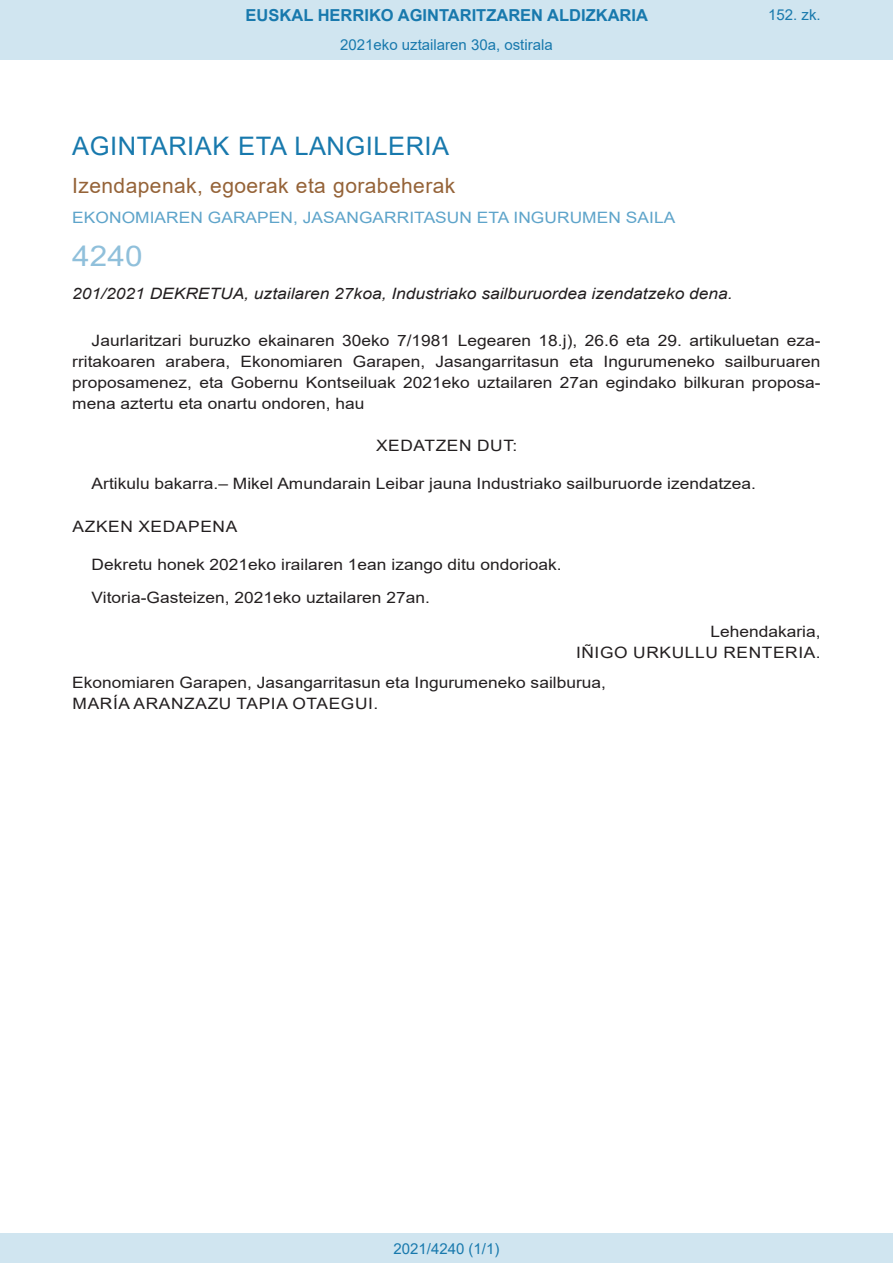
<style>
.page{position:relative;width:893px;height:1263px;background:#fff}
.page>*{position:absolute;margin:0;border:0;box-sizing:border-box;transform-origin:0 0}
.BOPVOrden{font:28.5px "Arial";color:#90c0db;scale:1.11 1}
.BOPVSeccion{font:25.5px "Arial";letter-spacing:.02em;color:#1879ad}
.BOPVSubseccion{font:21px "Arial";letter-spacing:.02em;color:#956338}
.t1{font:700 16.5px "Arial";color:#1879ad}
.BOPVDetalle{font:15.6px/21px "Arial";color:#231f20;text-align:justify;scale:1.11 1}
.BOPVTitulo{font:italic 15.6px "Arial";color:#231f20;scale:1.11 1}
.BOPVFirmaPuesto{font:15.6px "Arial";color:#231f20;scale:1.11 1}
.BOPVOrganismo{font:15.6px "Arial";letter-spacing:.005em;color:#5ea4ca;scale:1.11 1}
.BOPVFirmaLugFec{font:15.6px "Arial";color:#231f20;scale:1.11 1}
.BOPVFirmaNombre{font:15.6px "Arial";letter-spacing:.035em;color:#231f20;scale:1.11 1}
.BOPVNombreLehen2{font:15.6px "Arial";letter-spacing:.035em;color:#231f20;scale:1.11 1}
.BOPVDisposicion{font:15.6px "Arial";letter-spacing:.035em;color:#231f20;scale:1.11 1}
.BOPVPuestoLehen2{font:15.6px "Arial";color:#231f20;scale:1.11 1}
.BOPVClave{font:15.6px "Arial";letter-spacing:.035em;color:#231f20;scale:1.11 1}
.Paginacion_Centro{font:15px "Arial";color:#1879ad}
</style>
<div class="page">
<div style="left:0;top:0;width:893px;height:60px;background:#d0e5f0"></div>
<div style="left:0;top:1233px;width:893px;height:30px;background:#d0e5f0"></div>
<p class="t1" style="left:246px;top:3px;width:404px">EUSKAL HERRIKO AGINTARITZAREN ALDIZKARIA</p>
<p class="Paginacion_Centro" style="left:340px;top:35px;width:214px">2021eko uztailaren 30a, ostirala</p>
<p class="Paginacion_Centro" style="left:768px;top:5px;width:54px">152. zk.</p>
<p class="BOPVSeccion" style="left:72px;top:128px;width:378px">AGINTARIAK ETA LANGILERIA</p>
<p class="BOPVSubseccion" style="left:72px;top:171px;width:385px">Izendapenak, egoerak eta gorabeherak</p>
<p class="BOPVOrganismo" style="left:72px;top:207px;width:545px">EKONOMIAREN GARAPEN, JASANGARRITASUN ETA INGURUMEN SAILA</p>
<p class="BOPVOrden" style="left:72px;top:236px;width:65px">4240</p>
<p class="BOPVTitulo" style="left:72px;top:284px;width:596px">201/2021 DEKRETUA, uztailaren 27koa, Industriako sailburuordea izendatzeko dena.</p>
<p class="BOPVDetalle" style="left:72px;top:330px;width:676px;text-indent:19px">Jaurlaritzari buruzko ekainaren 30eko 7/1981 Legearen 18.j), 26.6 eta 29. artikuluetan eza&shy;rritakoaren arabera, Ekonomiaren Garapen, Jasangarritasun eta Ingurumeneko sailburuaren proposamenez, eta Gobernu Kontseiluak 2021eko uztailaren 27an egindako bilkuran proposa&shy;mena aztertu eta onartu ondoren, hau</p>
<p class="BOPVClave" style="left:376px;top:435px;width:129px">XEDATZEN DUT:</p>
<p class="BOPVDetalle" style="left:92px;top:473px;width:600px">Artikulu bakarra.– Mikel Amundarain Leibar jauna Industriako sailburuorde izendatzea.</p>
<p class="BOPVDisposicion" style="left:73px;top:515px;width:150px">AZKEN XEDAPENA</p>
<p class="BOPVDetalle" style="left:92px;top:553px;width:425px">Dekretu honek 2021eko irailaren 1ean izango ditu ondorioak.</p>
<p class="BOPVFirmaLugFec" style="left:92px;top:587px;width:306px">Vitoria-Gasteizen, 2021eko uztailaren 27an.</p>
<p class="BOPVPuestoLehen2" style="left:710px;top:621px;width:101px">Lehendakaria,</p>
<p class="BOPVNombreLehen2" style="left:576px;top:642px;width:222px">IÑIGO URKULLU RENTERIA.</p>
<p class="BOPVFirmaPuesto" style="left:72px;top:671px;width:482px">Ekonomiaren Garapen, Jasangarritasun eta Ingurumeneko sailburua,</p>
<p class="BOPVFirmaNombre" style="left:73px;top:692px;width:277px">MARÍA ARANZAZU TAPIA OTAEGUI.</p>
<p class="Paginacion_Centro" style="left:393px;top:1238px;width:107px">2021/4240 (1/1)</p>
</div>
